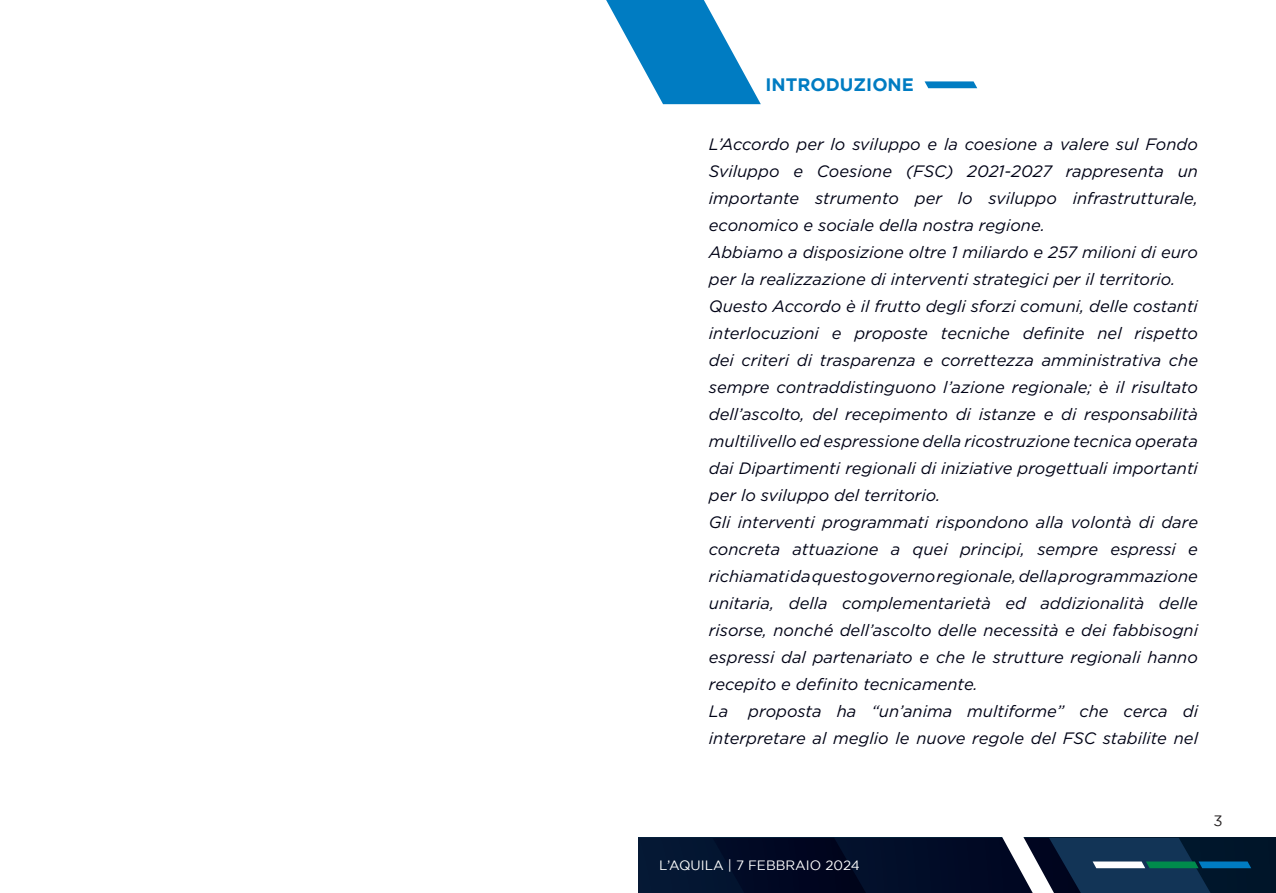
<style>
.page{position:relative;width:1276px;height:893px;background:#fff}
.page>*{position:absolute;margin:0;border:0;box-sizing:border-box;transform-origin:0 0}
.t1{font:700 18px "Gotham";color:#007cc2}
.t2{font:italic 16.5px/27px "Gotham";color:#000316;text-align:justify}
.t3{font:15px "Gotham";color:#231f20}
.t4{font:13.5px "Gotham";color:#fff}
</style>
<div class="page">
<svg style="left:638px;top:837px;width:638px;height:56px;background:#0f213b"></svg>
<svg style="left:924px;top:81px;width:53px;height:7px"></svg>
<svg style="left:606px;top:0;width:155px;height:104px"></svg>
<p class="t1" style="left:765px;top:75px;width:150px">INTRODUZIONE</p>
<p class="t2" style="left:709px;top:131px;width:490px">L’Accordo per lo sviluppo e la coesione a valere sul Fondo Sviluppo e Coesione (FSC) 2021-2027 rappresenta un importante strumento per lo sviluppo infrastrutturale, economico e sociale della nostra regione.</p>
<p class="t2" style="left:709px;top:239px;width:490px">Abbiamo a disposizione oltre 1 miliardo e 257 milioni di euro per la realizzazione di interventi strategici per il territorio.</p>
<p class="t2" style="left:709px;top:293px;width:491px">Questo Accordo è il frutto degli sforzi comuni, delle costanti interlocuzioni e proposte tecniche definite nel rispetto dei criteri di trasparenza e correttezza amministrativa che sempre contraddistinguono l’azione regionale; è il risultato dell’ascolto, del recepimento di istanze e di responsabilità multilivello ed espressione della ricostruzione tecnica operata dai Dipartimenti regionali di iniziative progettuali importanti per lo sviluppo del territorio.</p>
<p class="t2" style="left:709px;top:509px;width:491px">Gli interventi programmati rispondono alla volontà di dare concreta attuazione a quei principi, sempre espressi e richiamati da questo governo regionale, della programmazione unitaria, della complementarietà ed addizionalità delle risorse, nonché dell’ascolto delle necessità e dei fabbisogni espressi dal partenariato e che le strutture regionali hanno recepito e definito tecnicamente.</p>
<p class="t2" style="left:709px;top:698px;width:491px">La proposta ha “un’anima multiforme” che cerca di interpretare al meglio le nuove regole del FSC stabilite nel</p>
<p class="t4" style="left:659px;top:857px;width:202px">L’AQUILA | 7 FEBBRAIO 2024</p>
<p class="t3" style="left:1213px;top:812px;width:11px">3</p>
</div>
